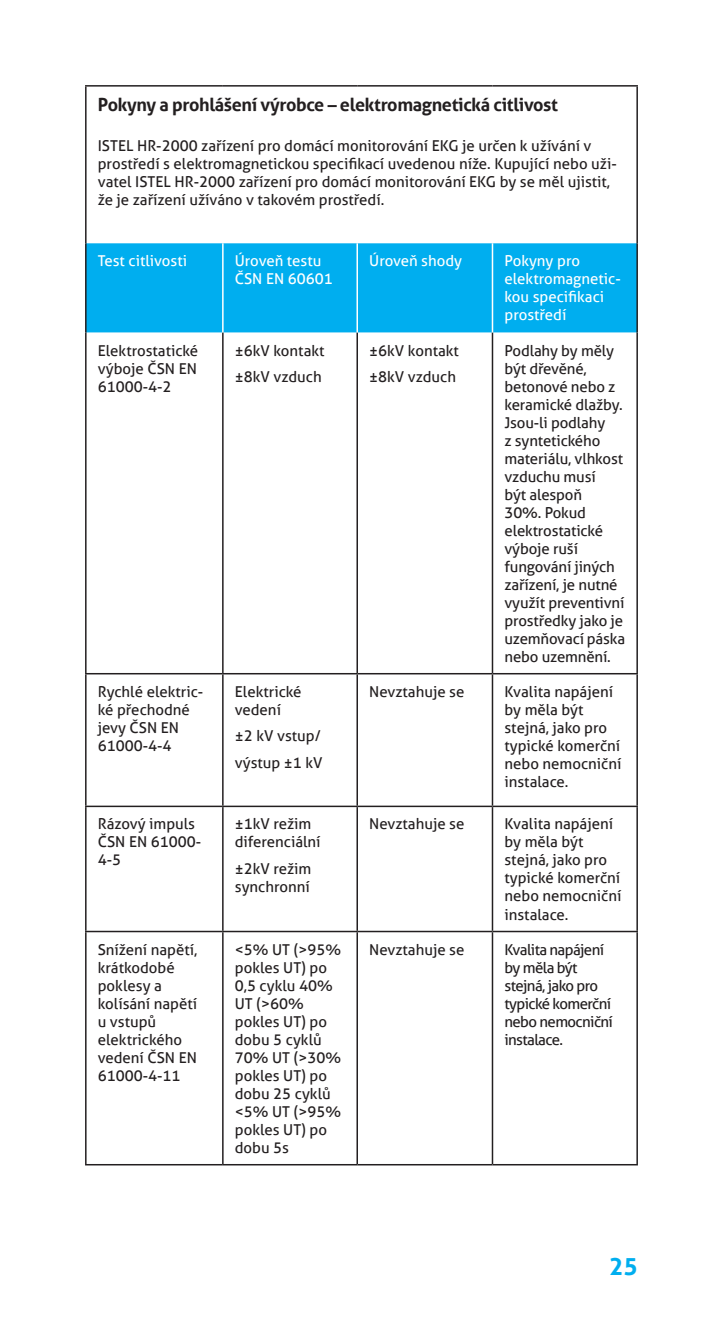
<style>
.page{position:relative;width:723px;height:1319px;background:#fff}
.page>*{position:absolute;margin:0;border:0;box-sizing:border-box;transform-origin:0 0}
.t1{font:700 24px "Aller";color:#00aeef}
.TEKST_2{font:700 18px "Aller";letter-spacing:-.02em;color:#231f20}
.TABELA{font:15px/18px "Aller";color:#231f20}
.TEKST_2-2{font:15px/18px "Aller";color:#231f20}
.TABELA-2{font:15px/18px "Aller";color:#fff}
.TABELA-3{font:15px/18px "Aller";letter-spacing:-.04em;color:#231f20}
</style>
<div class="page">
<div style="left:87px;top:243px;width:549px;height:89px;background:#00aeef"></div>
<hr style="left:85px;top:85px;width:138px;height:2px;background:#231f20">
<hr style="left:85px;top:87px;width:2px;height:156px;background:#231f20">
<hr style="left:223px;top:85px;width:134px;height:2px;background:#231f20">
<hr style="left:357px;top:85px;width:135px;height:2px;background:#231f20">
<hr style="left:492px;top:85px;width:146px;height:2px;background:#231f20">
<hr style="left:636px;top:87px;width:2px;height:156px;background:#231f20">
<hr style="left:85px;top:332px;width:2px;height:341px;background:#231f20">
<hr style="left:222px;top:332px;width:2px;height:341px;background:#231f20">
<hr style="left:356px;top:332px;width:2px;height:341px;background:#231f20">
<hr style="left:492px;top:332px;width:1px;height:341px;background:#231f20">
<hr style="left:636px;top:332px;width:2px;height:341px;background:#231f20">
<hr style="left:85px;top:673px;width:138px;height:1px;background:#231f20">
<hr style="left:85px;top:674px;width:2px;height:131px;background:#231f20">
<hr style="left:223px;top:673px;width:134px;height:1px;background:#231f20">
<hr style="left:222px;top:674px;width:2px;height:131px;background:#231f20">
<hr style="left:357px;top:673px;width:135px;height:1px;background:#231f20">
<hr style="left:356px;top:674px;width:2px;height:131px;background:#231f20">
<hr style="left:492px;top:673px;width:146px;height:1px;background:#231f20">
<hr style="left:492px;top:674px;width:1px;height:131px;background:#231f20">
<hr style="left:636px;top:674px;width:2px;height:131px;background:#231f20">
<hr style="left:85px;top:805px;width:138px;height:2px;background:#231f20">
<hr style="left:85px;top:807px;width:2px;height:123px;background:#231f20">
<hr style="left:223px;top:805px;width:134px;height:2px;background:#231f20">
<hr style="left:222px;top:807px;width:2px;height:123px;background:#231f20">
<hr style="left:357px;top:805px;width:135px;height:2px;background:#231f20">
<hr style="left:356px;top:807px;width:2px;height:123px;background:#231f20">
<hr style="left:492px;top:805px;width:146px;height:2px;background:#231f20">
<hr style="left:492px;top:807px;width:1px;height:123px;background:#231f20">
<hr style="left:636px;top:807px;width:2px;height:123px;background:#231f20">
<hr style="left:85px;top:930px;width:138px;height:2px;background:#231f20">
<hr style="left:85px;top:932px;width:2px;height:231px;background:#231f20">
<hr style="left:223px;top:930px;width:134px;height:2px;background:#231f20">
<hr style="left:222px;top:932px;width:2px;height:231px;background:#231f20">
<hr style="left:357px;top:930px;width:135px;height:2px;background:#231f20">
<hr style="left:356px;top:932px;width:2px;height:231px;background:#231f20">
<hr style="left:492px;top:930px;width:146px;height:2px;background:#231f20">
<hr style="left:492px;top:932px;width:1px;height:231px;background:#231f20">
<hr style="left:636px;top:932px;width:2px;height:231px;background:#231f20">
<hr style="left:85px;top:1163px;width:138px;height:2px;background:#231f20">
<hr style="left:223px;top:1163px;width:134px;height:2px;background:#231f20">
<hr style="left:357px;top:1163px;width:135px;height:2px;background:#231f20">
<hr style="left:492px;top:1163px;width:146px;height:2px;background:#231f20">
<hr style="left:492px;top:243px;width:1px;height:89px;background:#fff">
<hr style="left:85px;top:243px;width:2px;height:89px;background:#231f20">
<hr style="left:636px;top:243px;width:2px;height:89px;background:#231f20">
<hr style="left:222px;top:243px;width:2px;height:89px;background:#fff">
<hr style="left:356px;top:243px;width:2px;height:89px;background:#fff">
<p class="TEKST_2" style="left:98px;top:94px;width:462px">Pokyny a prohlášení výrobce – elektromagnetická citlivost</p>
<p class="TEKST_2-2" style="left:98px;top:136px;width:520px">ISTEL HR-2000 zařízení pro domácí monitorování EKG je určen k užívání v prostředí s elektromagnetickou specifikací uvedenou níže. Kupující nebo uži&shy;vatel ISTEL HR-2000 zařízení pro domácí monitorování EKG by se měl ujistit, že je zařízení užíváno v takovém prostředí.</p>
<p class="TABELA-2" style="left:98px;top:252px;width:91px">Test citlivosti</p>
<p class="TABELA-2" style="left:235px;top:252px;width:99px">Úroveň testu<br>ČSN EN 60601</p>
<p class="TABELA-2" style="left:369px;top:252px;width:94px">Úroveň shody</p>
<p class="TABELA-2" style="left:504px;top:252px;width:118px">Pokyny pro elektromagnetic&shy;kou specifikaci prostředí</p>
<p class="TABELA" style="left:98px;top:341px;width:102px;text-align:justify">Elektrostatické výboje ČSN EN 61000-4-2</p>
<p class="TABELA" style="left:235px;top:341px;width:91px">±6kV kontakt</p>
<p class="TABELA" style="left:369px;top:341px;width:91px">±6kV kontakt</p>
<p class="TABELA" style="left:369px;top:367px;width:88px">±8kV vzduch</p>
<p class="TABELA" style="left:504px;top:341px;width:122px">Podlahy by měly být dřevěné, betonové nebo z keramické dlažby.<br>Jsou-li podlahy<br>z syntetického materiálu, vlhkost vzduchu musí<br>být alespoň<br>30%. Pokud elektrostatické výboje ruší fungování jiných zařízení, je nutné využít preventivní prostředky jako je uzemňovací páska nebo uzemnění.</p>
<p class="TABELA" style="left:235px;top:367px;width:88px">±8kV vzduch</p>
<p class="TABELA" style="left:98px;top:682px;width:107px">Rychlé elektric&shy;ké přechodné jevy ČSN EN<br>61000-4-4</p>
<p class="TABELA" style="left:235px;top:682px;width:68px">Elektrické vedení</p>
<p class="TABELA" style="left:235px;top:726px;width:88px">±2 kV vstup/</p>
<p class="TABELA" style="left:235px;top:753px;width:89px">výstup ±1 kV</p>
<p class="TABELA" style="left:98px;top:815px;width:105px">Rázový impuls<br>ČSN EN 61000-<br>4-5</p>
<p class="TABELA" style="left:235px;top:815px;width:87px">±1kV režim diferenciální</p>
<p class="TABELA" style="left:235px;top:859px;width:78px">±2kV režim synchronní</p>
<p class="TABELA" style="left:369px;top:682px;width:97px">Nevztahuje se</p>
<p class="TABELA" style="left:504px;top:682px;width:118px">Kvalita napájení by měla být stejná, jako pro typické komerční nebo nemocniční instalace.</p>
<p class="TABELA" style="left:369px;top:815px;width:97px">Nevztahuje se</p>
<p class="TABELA" style="left:504px;top:815px;width:118px">Kvalita napájení by měla být stejná, jako pro typické komerční nebo nemocniční instalace.</p>
<p class="TABELA" style="left:98px;top:940px;width:101px">Snížení napětí, krátkodobé poklesy a kolísání napětí u vstupů elektrického vedení ČSN EN<br>61000-4-11</p>
<p class="TABELA" style="left:235px;top:940px;width:108px">&lt;5% UT (&gt;95% pokles UT) po<br>0,5 cyklu 40%<br>UT (&gt;60% pokles UT) po dobu 5 cyklů<br>70% UT (&gt;30% pokles UT) po dobu 25 cyklů &lt;5% UT (&gt;95% pokles UT) po dobu 5s</p>
<p class="TABELA" style="left:369px;top:940px;width:97px">Nevztahuje se</p>
<p class="TABELA-3" style="left:504px;top:940px;width:110px">Kvalita napájení by měla být stejná, jako pro typické komerční nebo nemocniční instalace.</p>
<h1 class="t1" style="left:609px;top:1251px;width:30px">25</h1>
</div>
